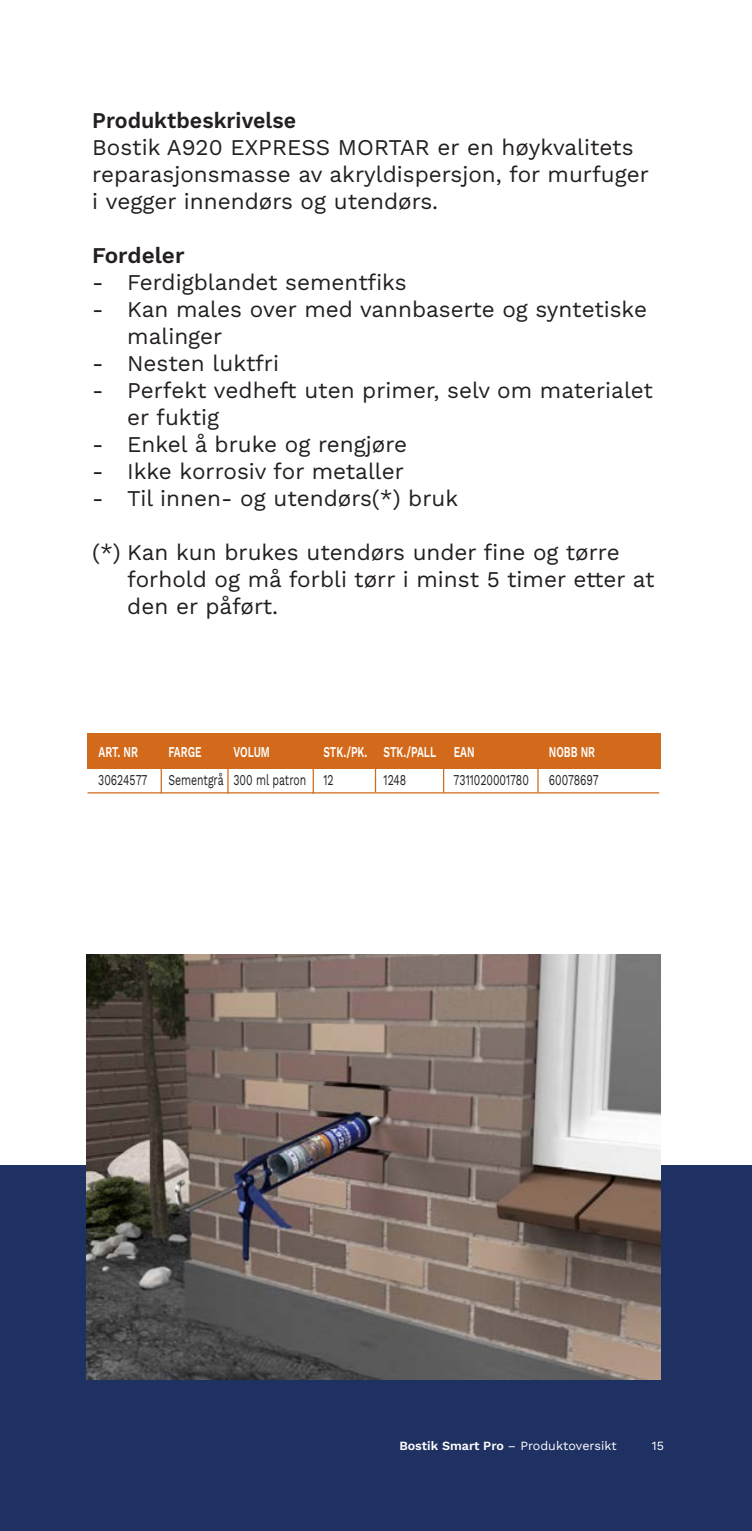
<style>
.page{position:relative;width:752px;height:1531px;background:#fff}
.page>*{position:absolute;margin:0;border:0;box-sizing:border-box;transform-origin:0 0}
.t1{font:22.5px/27px "Work Sans";color:#231f20}
.t2{font:600 22.5px "Work Sans";color:#231f20;scale:.95 1}
.t3{font:600 22.5px "Work Sans";color:#231f20}
.t4{font:15px "Work Sans";color:#231f20;scale:.7 1}
.t5{font:600 15px "Work Sans";color:#fff;scale:.68 1}
.t6{font:12.5px "Work Sans";color:#fff}
.s1{font-weight:600}
</style>
<div class="page">
<div style="left:0;top:1166px;width:751px;height:365px;background:#1f3162"></div>
<img style="left:87px;top:954px;width:573px;height:425px">
<hr style="left:87px;top:792px;width:572px;height:1px;background:#d3691a">
<div style="left:87px;top:733px;width:573px;height:36px;background:#d3691a"></div>
<hr style="left:160px;top:737px;width:2px;height:56px;background:#d3691a">
<hr style="left:227px;top:737px;width:1px;height:56px;background:#d3691a">
<hr style="left:312px;top:738px;width:2px;height:56px;background:#d3691a">
<hr style="left:374px;top:736px;width:2px;height:56px;background:#d3691a">
<hr style="left:443px;top:736px;width:1px;height:56px;background:#d3691a">
<hr style="left:537px;top:736px;width:1px;height:56px;background:#d3691a">
<p class="t2" style="left:92px;top:103px;width:216px">Produktbeskrivelse</p>
<p class="t1" style="left:92px;top:133px;width:558px">Bostik A920 EXPRESS MORTAR er en høykvalitets reparasjonsmasse av akryldispersjon, for murfuger i vegger innendørs og utendørs.</p>
<p class="t3" style="left:92px;top:238px;width:94px">Fordeler</p>
<p class="t1" style="left:92px;top:268px;width:316px">- Ferdigblandet sementfiks</p>
<p class="t1" style="left:127px;top:295px;width:521px;text-indent:-35px">- Kan males over med vannbaserte og syntetiske malinger</p>
<p class="t1" style="left:92px;top:349px;width:188px">- Nesten luktfri</p>
<p class="t1" style="left:127px;top:376px;width:527px;text-indent:-35px">- Perfekt vedheft uten primer, selv om materialet er fuktig</p>
<p class="t1" style="left:92px;top:430px;width:316px">- Enkel å bruke og rengjøre</p>
<p class="t1" style="left:92px;top:457px;width:313px">- Ikke korrosiv for metaller</p>
<p class="t1" style="left:92px;top:484px;width:367px">- Til innen- og utendørs(*) bruk</p>
<p class="t1" style="left:127px;top:538px;width:528px;text-indent:-35px">(*) Kan kun brukes utendørs under fine og tørre forhold og må forbli tørr i minst 5 timer etter at den er påført.</p>
<p class="t5" style="left:99px;top:740px;width:60px">ART. NR</p>
<p class="t5" style="left:168px;top:740px;width:50px">FARGE</p>
<p class="t5" style="left:233px;top:740px;width:55px">VOLUM</p>
<p class="t5" style="left:323px;top:740px;width:223px">STK./PK. STK./PALL EAN</p>
<p class="t5" style="left:548px;top:740px;width:70px">NOBB NR</p>
<p class="t4" style="left:98px;top:769px;width:72px">30624577</p>
<p class="t4" style="left:168px;top:769px;width:238px">Sementgrå 300 ml patron 12</p>
<p class="t4" style="left:383px;top:769px;width:34px">1248</p>
<p class="t4" style="left:453px;top:769px;width:109px">7311020001780</p>
<p class="t4" style="left:548px;top:769px;width:73px">60078697</p>
<p class="t6" style="left:399px;top:1436px;width:219px"><span class="s1">Bostik Smart Pro</span> – Produktoversikt</p>
<p class="t6" style="left:651px;top:1436px;width:14px">15</p>
</div>
